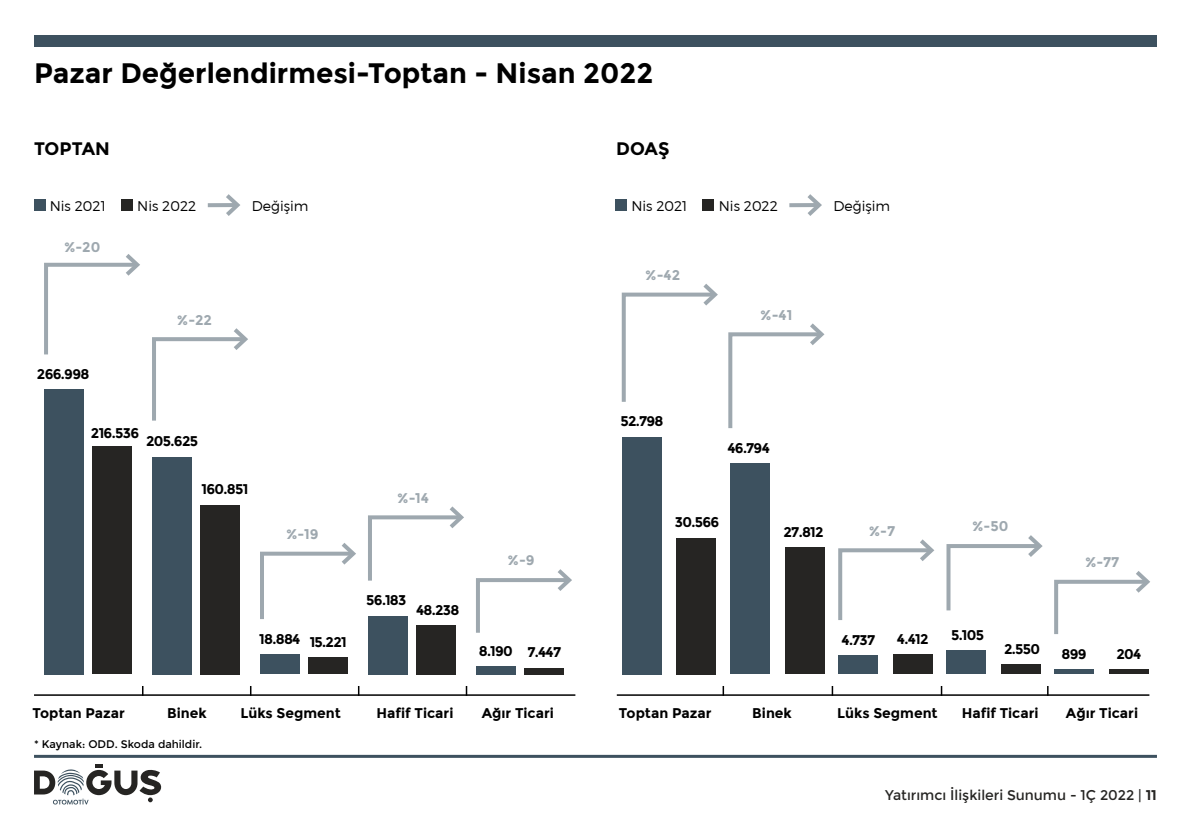
<style>
.page{position:relative;width:1191px;height:840px;background:#fff}
.page>*{position:absolute;margin:0;border:0;box-sizing:border-box;transform-origin:0 0}
.t1{font:700 28px "Montserrat";color:#000}
.t2{font:700 18px "Montserrat";color:#000}
.t3{font:700 14px "Montserrat";letter-spacing:-.005em;color:#000}
.t4{font:300 14px "Montserrat";color:#000}
.t5{font:700 14px "Montserrat";color:#9ea8af}
.t6{font:14px "Montserrat";color:#262523}
.t7{font:11px "Montserrat";color:#000}
.s1{font-weight:700}
</style>
<div class="page">
<div style="left:34px;top:35px;width:1123px;height:12px;background:#3d515f"></div>
<hr style="left:34px;top:754px;width:1123px;height:3px;background:#3d515f">
<svg style="left:34px;top:764px;width:128px;height:40px"></svg>
<div style="left:34px;top:199px;width:11px;height:12px;background:#3d515f"></div>
<div style="left:121px;top:199px;width:12px;height:12px;background:#262523"></div>
<svg style="left:208px;top:203px;width:14px;height:4px"></svg>
<svg style="left:222px;top:194px;width:18px;height:22px"></svg>
<div style="left:615px;top:199px;width:12px;height:12px;background:#3d515f"></div>
<div style="left:703px;top:199px;width:11px;height:12px;background:#262523"></div>
<svg style="left:789px;top:203px;width:14px;height:4px"></svg>
<svg style="left:803px;top:194px;width:19px;height:22px"></svg>
<hr style="left:617px;top:694px;width:532px;height:1px;background:#000">
<hr style="left:34px;top:694px;width:541px;height:1px;background:#000">
<svg style="left:722px;top:686px;width:2px;height:9px"></svg>
<svg style="left:831px;top:686px;width:2px;height:9px"></svg>
<svg style="left:940px;top:686px;width:2px;height:9px"></svg>
<svg style="left:838px;top:539px;width:97px;height:81px"></svg>
<svg style="left:946px;top:535px;width:97px;height:76px"></svg>
<svg style="left:1054px;top:571px;width:96px;height:63px"></svg>
<svg style="left:621px;top:284px;width:204px;height:145px"></svg>
<div style="left:946px;top:650px;width:40px;height:24px;background:#3d515f"></div>
<div style="left:1001px;top:664px;width:40px;height:10px;background:#262523"></div>
<div style="left:838px;top:655px;width:40px;height:19px;background:#3d515f"></div>
<div style="left:893px;top:654px;width:39px;height:20px;background:#262523"></div>
<div style="left:730px;top:463px;width:39px;height:211px;background:#3d515f"></div>
<div style="left:784px;top:547px;width:40px;height:127px;background:#262523"></div>
<div style="left:622px;top:436px;width:39px;height:238px;background:#3d515f"></div>
<div style="left:676px;top:537px;width:40px;height:137px;background:#262523"></div>
<div style="left:1054px;top:669px;width:39px;height:5px;background:#3d515f"></div>
<div style="left:1109px;top:669px;width:39px;height:5px;background:#262523"></div>
<svg style="left:44px;top:254px;width:96px;height:101px"></svg>
<svg style="left:152px;top:328px;width:96px;height:93px"></svg>
<svg style="left:260px;top:543px;width:96px;height:76px"></svg>
<svg style="left:368px;top:506px;width:96px;height:75px"></svg>
<svg style="left:476px;top:569px;width:96px;height:64px"></svg>
<div style="left:476px;top:665px;width:39px;height:9px;background:#3d515f"></div>
<div style="left:524px;top:667px;width:40px;height:7px;background:#262523"></div>
<div style="left:368px;top:615px;width:40px;height:59px;background:#3d515f"></div>
<div style="left:416px;top:624px;width:40px;height:50px;background:#262523"></div>
<div style="left:260px;top:654px;width:40px;height:20px;background:#3d515f"></div>
<div style="left:308px;top:657px;width:40px;height:17px;background:#262523"></div>
<div style="left:152px;top:457px;width:40px;height:217px;background:#3d515f"></div>
<div style="left:200px;top:505px;width:40px;height:169px;background:#262523"></div>
<div style="left:44px;top:389px;width:40px;height:285px;background:#3d515f"></div>
<div style="left:93px;top:446px;width:39px;height:228px;background:#262523"></div>
<h1 class="t1" style="left:34px;top:57px;width:621px">Pazar Değerlendirmesi-Toptan - Nisan 2022</h1>
<p class="t2" style="left:34px;top:138px;width:77px">TOPTAN</p>
<p class="t2" style="left:616px;top:138px;width:55px">DOAŞ</p>
<p class="t4" style="left:50px;top:197px;width:58px">Nis 2021</p>
<p class="t4" style="left:137px;top:197px;width:61px">Nis 2022</p>
<p class="t4" style="left:252px;top:197px;width:58px">Değişim</p>
<p class="t4" style="left:631px;top:197px;width:58px">Nis 2021</p>
<p class="t4" style="left:719px;top:197px;width:61px">Nis 2022</p>
<p class="t4" style="left:833px;top:197px;width:58px">Değişim</p>
<p class="t5" style="left:64px;top:238px;width:38px">%-20</p>
<p class="t3" style="left:37px;top:365px;width:54px">266.998</p>
<p class="t5" style="left:177px;top:311px;width:37px">%-22</p>
<p class="t3" style="left:91px;top:424px;width:50px">216.536</p>
<p class="t3" style="left:146px;top:432px;width:53px">205.625</p>
<p class="t3" style="left:201px;top:481px;width:48px">160.851</p>
<p class="t5" style="left:286px;top:525px;width:34px">%-19</p>
<p class="t3" style="left:259px;top:630px;width:43px">18.884</p>
<p class="t3" style="left:310px;top:633px;width:39px">15.221</p>
<p class="t5" style="left:397px;top:489px;width:33px">%-14</p>
<p class="t3" style="left:366px;top:591px;width:42px">56.183</p>
<p class="t3" style="left:416px;top:601px;width:45px">48.238</p>
<p class="t5" style="left:507px;top:552px;width:29px">%-9</p>
<p class="t3" style="left:479px;top:643px;width:84px">8.190 7.447</p>
<p class="t5" style="left:645px;top:266px;width:37px">%-42</p>
<p class="t5" style="left:760px;top:306px;width:34px">%-41</p>
<p class="t3" style="left:620px;top:413px;width:45px">52.798</p>
<p class="t3" style="left:727px;top:439px;width:44px">46.794</p>
<p class="t3" style="left:675px;top:513px;width:46px">30.566</p>
<p class="t3" style="left:783px;top:523px;width:42px">27.812</p>
<p class="t5" style="left:869px;top:522px;width:28px">%-7</p>
<p class="t5" style="left:972px;top:517px;width:38px">%-50</p>
<p class="t5" style="left:1085px;top:553px;width:36px">%-77</p>
<p class="t3" style="left:841px;top:631px;width:35px">4.737</p>
<p class="t3" style="left:951px;top:626px;width:34px">5.105</p>
<p class="t3" style="left:897px;top:630px;width:33px">4.412</p>
<p class="t3" style="left:1004px;top:640px;width:38px">2.550</p>
<p class="t3" style="left:1061px;top:645px;width:27px">899</p>
<p class="t3" style="left:1116px;top:645px;width:26px">204</p>
<p class="t3" style="left:32px;top:704px;width:94px">Toptan Pazar</p>
<p class="t3" style="left:167px;top:704px;width:41px">Binek</p>
<p class="t3" style="left:240px;top:704px;width:102px">Lüks Segment</p>
<p class="t3" style="left:377px;top:704px;width:78px">Hafif Ticari</p>
<p class="t3" style="left:482px;top:704px;width:74px">Ağır Ticari</p>
<p class="t3" style="left:619px;top:704px;width:94px">Toptan Pazar</p>
<p class="t3" style="left:752px;top:704px;width:41px">Binek</p>
<p class="t3" style="left:837px;top:704px;width:102px">Lüks Segment</p>
<p class="t3" style="left:961px;top:704px;width:78px">Hafif Ticari</p>
<p class="t3" style="left:1066px;top:704px;width:74px">Ağır Ticari</p>
<p class="t7" style="left:34px;top:736px;width:170px">* Kaynak: ODD. Skoda dahildir.</p>
<p class="t6" style="left:885px;top:786px;width:273px">Yatırımcı İlişkileri Sunumu - 1Ç 2022 | <span class="s1">11</span></p>
</div>
